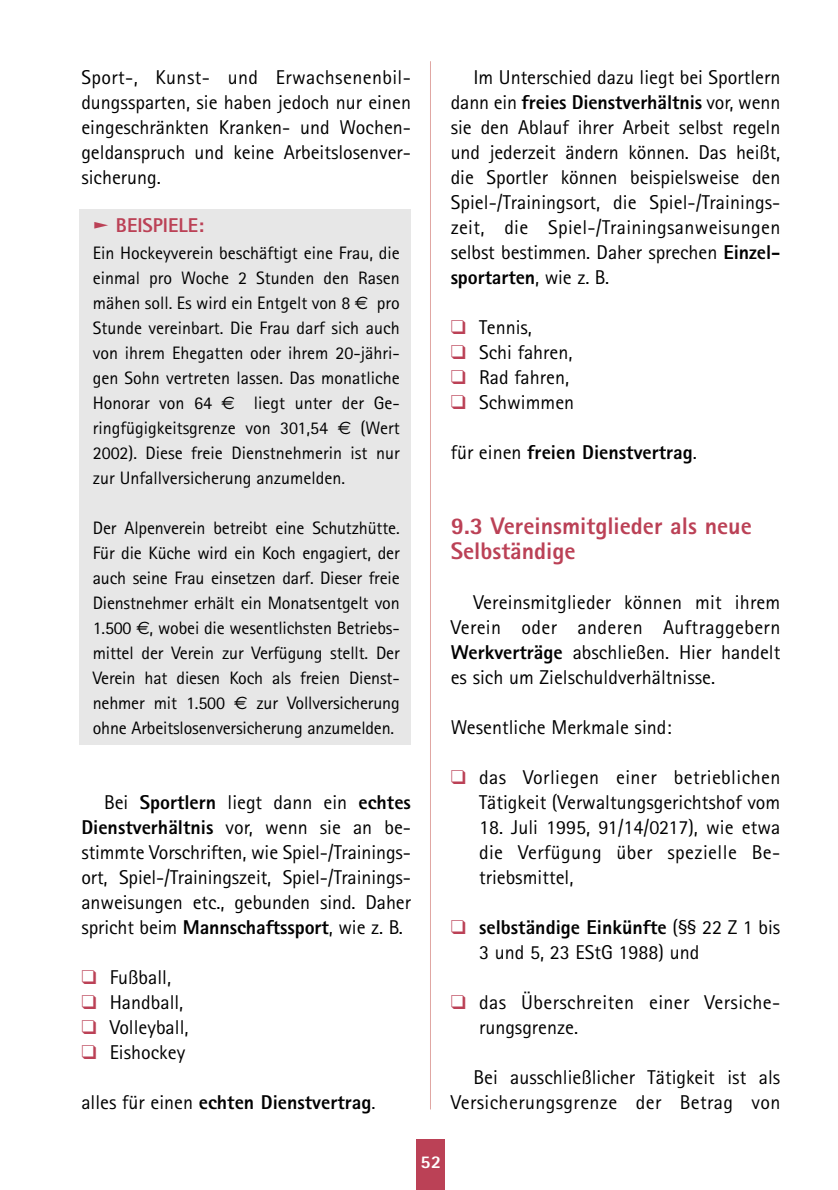
<style>
.page{position:relative;width:838px;height:1190px;background:#fff}
.page>*{position:absolute;margin:0;border:0;box-sizing:border-box;transform-origin:0 0}
.t1{font:800 24px/25px "Rotis Sans Serif";color:#bb4156}
.t2{font:20px/25px "Rotis Sans Serif";color:#000;text-align:justify}
.t3{font:800 20px "Rotis Sans Serif";color:#000}
.t4{font:20px/25px "Rotis Sans Serif";letter-spacing:.02em;color:#000}
.t5{font:800 20px "Rotis Sans Serif";color:#bb4156}
.t6{font:18px/25px "Rotis Sans Serif";letter-spacing:-.005em;color:#000;text-align:justify}
.t7{font:800 18px "Rotis Sans Serif";color:#fff}
.s1{font-family:"Euro Sans"}
.s2{font-weight:800}
.s3{color:#bb4156}
.s4{font-weight:400}
</style>
<div class="page">
<div style="left:79px;top:209px;width:332px;height:536px;background:#e7e7e7"></div>
<div style="left:417px;top:1140px;width:28px;height:50px;background:#bb4156"></div>
<hr style="left:430px;top:61px;width:1px;height:1048px;background:#e0a7a3">
<p class="t2" style="left:81px;top:67px;width:331px">Sport-, Kunst- und Erwachsenenbil&shy;dungssparten, sie haben jedoch nur einen eingeschränkten Kranken- und Wochen&shy;geldanspruch und keine Arbeitslosenver&shy;sicherung.</p>
<p class="t5" style="left:93px;top:218px;width:113px">❑ BEISPIELE:</p>
<p class="t6" style="left:93px;top:242px;width:308px">Ein Hockeyverein beschäftigt eine Frau, die einmal pro Woche 2 Stunden den Rasen mähen soll. Es wird ein Entgelt von 8 <span class="s1">€</span> pro Stunde vereinbart. Die Frau darf sich auch von ihrem Ehegatten oder ihrem 20-jähri&shy;gen Sohn vertreten lassen. Das monatliche Honorar von 64 <span class="s1">€</span> liegt unter der Ge&shy;ringfügigkeitsgrenze von 301,54 <span class="s1">€</span> (Wert 2002). Diese freie Dienstnehmerin ist nur zur Unfallversicherung anzumelden.</p>
<p class="t6" style="left:93px;top:517px;width:308px">Der Alpenverein betreibt eine Schutzhütte.<br>Für die Küche wird ein Koch engagiert, der auch seine Frau einsetzen darf. Dieser freie Dienstnehmer erhält ein Monatsentgelt von 1.500 <span class="s1">€</span>, wobei die wesentlichsten Betriebs&shy;mittel der Verein zur Verfügung stellt. Der Verein hat diesen Koch als freien Dienst&shy;nehmer mit 1.500 <span class="s1">€</span> zur Vollversicherung ohne Arbeitslosenversicherung anzumelden.</p>
<p class="t2" style="left:81px;top:792px;width:331px;text-indent:23px">Bei <span class="s2">Sportlern</span> liegt dann ein <span class="s2">echtes Dienstverhältnis</span> vor, wenn sie an be&shy;stimmte Vorschriften, wie Spiel-/Trainings&shy;ort, Spiel-/Trainingszeit, Spiel-/Trainings&shy;anweisungen etc., gebunden sind. Daher spricht beim <span class="s2">Mannschaftssport</span>, wie z. B.</p>
<p class="t2" style="left:81px;top:967px;width:91px"><span class="s3">❑</span> Fußball,</p>
<p class="t2" style="left:81px;top:992px;width:104px"><span class="s3">❑</span> Handball,</p>
<p class="t2" style="left:81px;top:1017px;width:109px"><span class="s3">❑</span> Volleyball,</p>
<p class="t2" style="left:81px;top:1042px;width:105px"><span class="s3">❑</span> Eishockey</p>
<p class="t3" style="left:81px;top:1095px;width:296px"><span class="s4">alles für einen</span> echten Dienstvertrag<span class="s4">.</span></p>
<p class="t2" style="left:451px;top:67px;width:331px;text-indent:23px">Im Unterschied dazu liegt bei Sportlern dann ein <span class="s2">freies Dienstverhältnis</span> vor, wenn sie den Ablauf ihrer Arbeit selbst regeln und jederzeit ändern können. Das heißt, die Sportler können beispielsweise den Spiel-/Trainingsort, die Spiel-/Trainings&shy;zeit, die Spiel-/Trainingsanweisungen selbst bestimmen. Daher sprechen <span class="s2">Einzel&shy;sportarten</span>, wie z. B.</p>
<p class="t2" style="left:451px;top:317px;width:83px"><span class="s3">❑</span> Tennis,</p>
<p class="t2" style="left:451px;top:342px;width:123px"><span class="s3">❑</span> Schi fahren,</p>
<p class="t2" style="left:451px;top:367px;width:120px"><span class="s3">❑</span> Rad fahren,</p>
<p class="t2" style="left:451px;top:392px;width:125px"><span class="s3">❑</span> Schwimmen</p>
<p class="t3" style="left:451px;top:445px;width:248px"><span class="s4">für einen</span> freien Dienstvertrag<span class="s4">.</span></p>
<p class="t1" style="left:451px;top:516px;width:303px">9.3 Vereinsmitglieder als neue<br>Selbständige</p>
<p class="t2" style="left:451px;top:592px;width:331px;text-indent:23px">Vereinsmitglieder können mit ihrem Verein oder anderen Auftraggebern <span class="s2">Werkverträge</span> abschließen. Hier handelt es sich um Zielschuldverhältnisse.</p>
<p class="t2" style="left:451px;top:717px;width:222px">Wesentliche Merkmale sind:</p>
<p class="t2" style="left:451px;top:767px;width:331px;text-align:right"><span class="s3">❑</span> das Vorliegen einer betrieblichen<br>Tätigkeit (Verwaltungsgerichtshof vom</p>
<p class="t2" style="left:479px;top:817px;width:303px">18. Juli 1995, 91/14/0217), wie etwa die Verfügung über spezielle Be&shy;triebsmittel,</p>
<p class="t2" style="left:479px;top:917px;width:303px;text-indent:-28px"><span class="s3">❑</span> <span class="s2">selbständige Einkünfte</span> (§§ 22 Z 1 bis<br>3 und 5, 23 EStG 1988) und</p>
<p class="t4" style="left:479px;top:992px;width:303px;text-indent:-28px"><span class="s3">❑</span> das Überschreiten einer Versiche&shy;rungsgrenze.</p>
<p class="t2" style="left:451px;top:1067px;width:331px;text-align:right">Bei ausschließlicher Tätigkeit ist als<br>Versicherungsgrenze der Betrag von</p>
<p class="t7" style="left:420px;top:1156px;width:22px">52</p>
</div>
